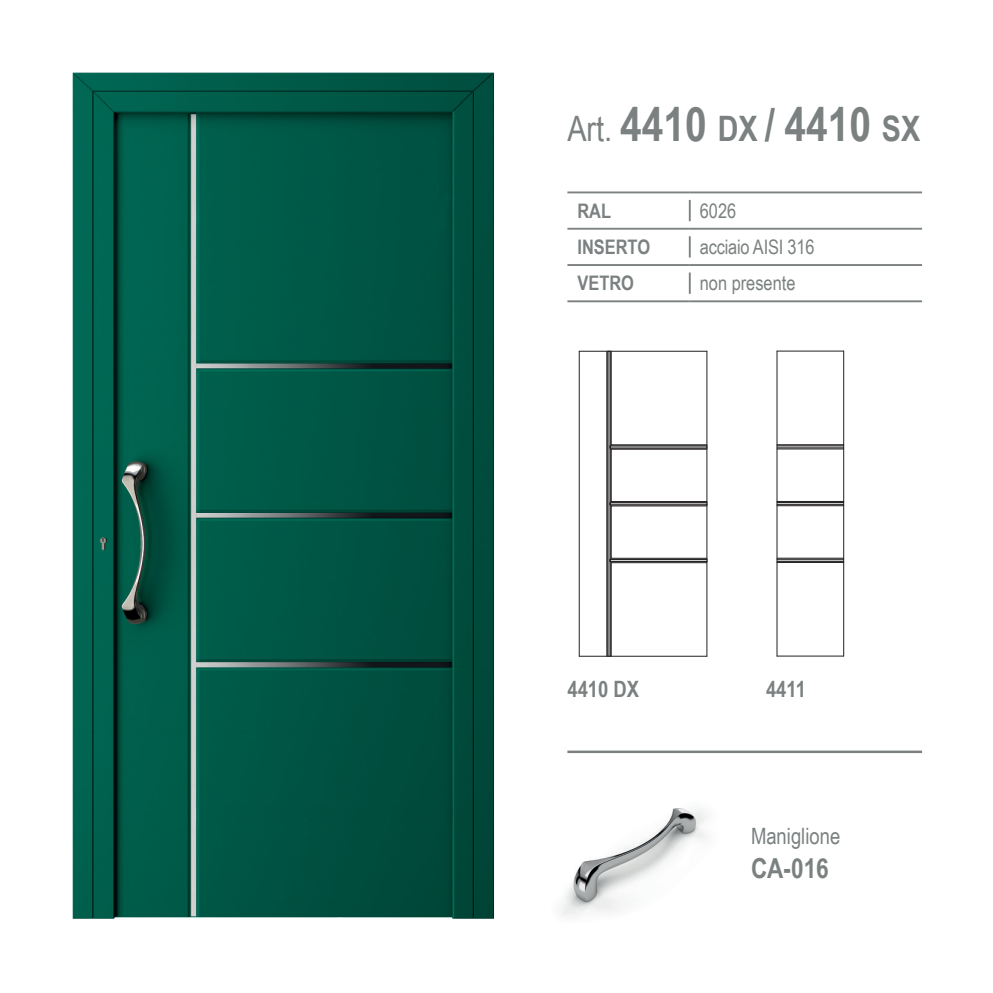
<style>
.page{position:relative;width:993px;height:993px;background:#fff}
.page>*{position:absolute;margin:0;border:0;box-sizing:border-box;transform-origin:0 0}
.t1{font:700 47.5px "Arial Narrow";color:#7b8080}
.t2{font:700 27.5px "Arial Narrow";color:#7b8080}
.t3{font:22.5px "Arial Narrow";color:#7b8080}
.t4{font:700 22.5px "Arial Narrow";color:#7b8080}
.t5{font:20px "Arial Narrow";color:#7b8080}
.t6{font:700 20px "Arial Narrow";color:#7b8080}
.s1{font-weight:400;font-size:35px}
.s2{font-size:35px}
.s3{font-size:45px}
</style>
<div class="page">
<img style="left:560px;top:808px;width:147px;height:108px">
<hr style="left:688px;top:200px;width:2px;height:21px;background:#7b8080">
<hr style="left:567px;top:228px;width:122px;height:1px;background:#7b8080">
<hr style="left:689px;top:228px;width:232px;height:1px;background:#7b8080">
<hr style="left:688px;top:236px;width:2px;height:21px;background:#7b8080">
<hr style="left:567px;top:264px;width:122px;height:2px;background:#7b8080">
<hr style="left:689px;top:264px;width:232px;height:2px;background:#7b8080">
<hr style="left:688px;top:272px;width:2px;height:22px;background:#7b8080">
<hr style="left:567px;top:300px;width:122px;height:2px;background:#7b8080">
<hr style="left:689px;top:300px;width:232px;height:2px;background:#7b8080">
<hr style="left:567px;top:191px;width:122px;height:2px;background:#7b8080">
<hr style="left:689px;top:191px;width:232px;height:2px;background:#7b8080">
<hr style="left:567px;top:750px;width:354px;height:2px;background:#7b8080">
<hr style="left:579px;top:655px;width:127px;height:1px;background:#231f20">
<hr style="left:578px;top:351px;width:1px;height:305px;background:#231f20">
<hr style="left:706px;top:351px;width:1px;height:305px;background:#231f20">
<hr style="left:579px;top:351px;width:127px;height:1px;background:#231f20">
<hr style="left:611px;top:501px;width:95px;height:1px;background:#231f20">
<hr style="left:611px;top:505px;width:95px;height:1px;background:#231f20">
<hr style="left:606px;top:351px;width:1px;height:305px;background:#231f20">
<hr style="left:610px;top:506px;width:1px;height:51px;background:#231f20">
<hr style="left:610px;top:351px;width:1px;height:93px;background:#231f20">
<hr style="left:610px;top:449px;width:1px;height:52px;background:#231f20">
<hr style="left:610px;top:563px;width:1px;height:93px;background:#231f20">
<hr style="left:611px;top:557px;width:95px;height:1px;background:#231f20">
<hr style="left:611px;top:562px;width:95px;height:1px;background:#231f20">
<hr style="left:610px;top:561px;width:96px;height:1px;background:#231f20">
<hr style="left:611px;top:444px;width:95px;height:1px;background:#231f20">
<hr style="left:611px;top:448px;width:95px;height:1px;background:#231f20">
<div style="left:609px;top:559px;width:97px;height:2px;border:1px solid #231f20"></div>
<div style="left:609px;top:502px;width:97px;height:3px;border:1px solid #231f20"></div>
<div style="left:609px;top:445px;width:97px;height:3px;border:1px solid #231f20"></div>
<div style="left:607px;top:351px;width:3px;height:305px;border:1px solid #231f20"></div>
<svg style="left:777px;top:389px;width:66px;height:171px"></svg>
<hr style="left:776px;top:655px;width:67px;height:1px;background:#231f20">
<hr style="left:776px;top:560px;width:67px;height:1px;background:#231f20">
<hr style="left:776px;top:562px;width:67px;height:1px;background:#231f20">
<hr style="left:776px;top:558px;width:67px;height:1px;background:#231f20">
<hr style="left:776px;top:557px;width:67px;height:1px;background:#231f20">
<hr style="left:776px;top:350px;width:67px;height:1px;background:#231f20">
<hr style="left:776px;top:447px;width:67px;height:1px;background:#231f20">
<hr style="left:776px;top:448px;width:67px;height:1px;background:#231f20">
<hr style="left:776px;top:445px;width:67px;height:1px;background:#231f20">
<hr style="left:776px;top:444px;width:67px;height:1px;background:#231f20">
<hr style="left:776px;top:351px;width:1px;height:305px;background:#231f20">
<hr style="left:776px;top:504px;width:67px;height:1px;background:#231f20">
<hr style="left:776px;top:505px;width:67px;height:1px;background:#231f20">
<hr style="left:776px;top:502px;width:67px;height:1px;background:#231f20">
<hr style="left:776px;top:501px;width:67px;height:1px;background:#231f20">
<hr style="left:843px;top:351px;width:1px;height:305px;background:#231f20">
<img style="left:72px;top:72px;width:423px;height:847px">
<h1 class="t1" style="left:567px;top:88px;width:354px"><span class="s1">Art.</span> 4410 <span class="s2">DX</span> <span class="s3">/</span> 4410 <span class="s2">SX</span></h1>
<p class="t6" style="left:577px;top:196px;width:35px">RAL</p>
<p class="t5" style="left:699px;top:196px;width:38px">6026</p>
<p class="t6" style="left:577px;top:232px;width:74px">INSERTO</p>
<p class="t5" style="left:699px;top:232px;width:116px">acciaio AISI 316</p>
<p class="t6" style="left:577px;top:268px;width:58px">VETRO</p>
<p class="t5" style="left:699px;top:268px;width:97px">non presente</p>
<p class="t4" style="left:567px;top:672px;width:73px">4410 DX</p>
<p class="t4" style="left:765px;top:672px;width:42px">4411</p>
<p class="t3" style="left:750px;top:819px;width:91px">Maniglione</p>
<h2 class="t2" style="left:750px;top:846px;width:79px">CA-016</h2>
</div>
